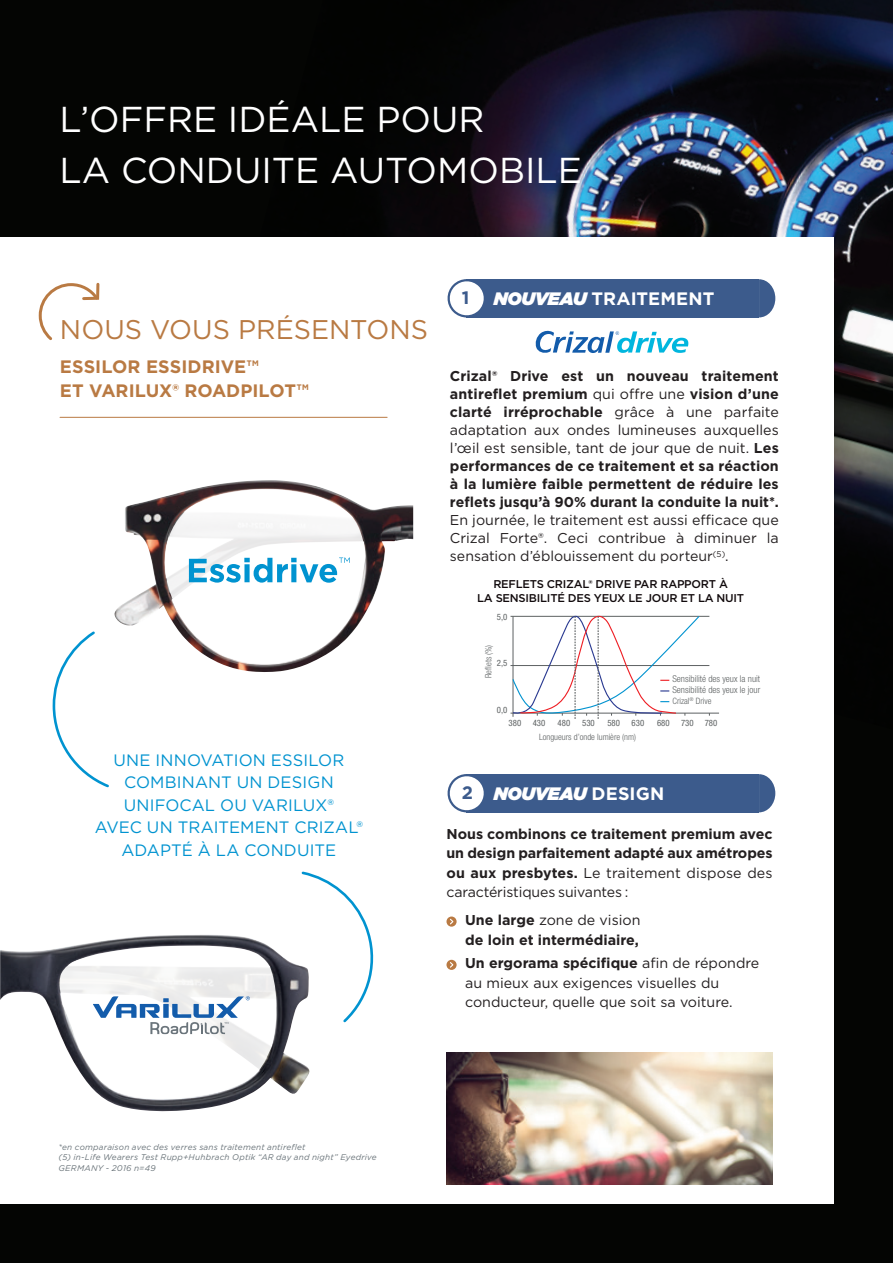
<style>
.page{position:relative;width:893px;height:1263px;background:#040503}
.page>*{position:absolute;margin:0;border:0;box-sizing:border-box;transform-origin:0 0}
.t1{font:36px/51px "Gotham";color:#fff}
.t2{font:27px "Gotham";color:#b97a43}
.t3{font:700 18px/24px "Gotham";color:#b97a43}
.t4{font:700 18px "Gotham";letter-spacing:-.005em;color:#fff}
.t5{font:italic 18px "Gotham Ultra";letter-spacing:-.015em;color:#fff}
.t6{font:700 18px "Gotham";color:#3c5b8c}
.t7{font:16.5px/22.5px "Gotham";letter-spacing:.005em;color:#0093d0;text-align:center}
.t8{font:700 14.25px/18px "Gotham";color:#231f20;text-align:justify}
.t9{font:14.25px/19.5px "Gotham";color:#231f20}
.t10{font:500 11.25px/13.5px "Gotham";letter-spacing:-.02em;color:#110a0c;text-align:center}
.t11{font:300 condensed 9.45px/11.1px "Helvetica Neue LT Std";color:#5d6162}
.t12{font:300 condensed 8.7px "Helvetica Neue LT Std";color:#5d6162}
.t13{font:condensed 8.7px "Helvetica Neue LT Std";color:#5d6162}
.t14{font:italic 8.25px/10.5px "Gotham";letter-spacing:.025em;color:#697379}
.s1{font-family:"Gotham Ultra";font-weight:400;font-style:italic}
.s2{font-weight:400}
.s3{font-family:"Gotham";font-weight:700;font-style:normal}
.s4{font-weight:700}
</style>
<div class="page">
<img style="left:469px;top:0;width:424px;height:729px">
<div style="left:0;top:237px;width:833px;height:966px;background:#fff"></div>
<svg style="left:38px;top:282px;width:62px;height:59px"></svg>
<hr style="left:60px;top:417px;width:327px;height:1px;background:#b97a43">
<div style="left:467px;top:279px;width:292px;height:38px;background:#3c5b8c"></div>
<svg style="left:759px;top:279px;width:16px;height:38px"></svg>
<svg style="left:447px;top:279px;width:43px;height:39px"></svg>
<div style="left:467px;top:774px;width:292px;height:38px;background:#3c5b8c"></div>
<svg style="left:759px;top:774px;width:16px;height:38px"></svg>
<svg style="left:447px;top:774px;width:43px;height:39px"></svg>
<img style="left:0;top:935px;width:310px;height:177px">
<img style="left:114px;top:480px;width:299px;height:192px">
<svg style="left:163px;top:500px;width:201px;height:142px"></svg>
<svg style="left:300px;top:871px;width:74px;height:154px"></svg>
<svg style="left:52px;top:631px;width:57px;height:157px"></svg>
<img style="left:446px;top:1052px;width:326px;height:132px">
<svg style="left:58px;top:948px;width:218px;height:128px"></svg>
<svg style="left:446px;top:916px;width:11px;height:11px"></svg>
<svg style="left:449px;top:918px;width:5px;height:7px"></svg>
<svg style="left:446px;top:960px;width:11px;height:10px"></svg>
<svg style="left:449px;top:961px;width:5px;height:8px"></svg>
<hr style="left:510px;top:616px;width:199px;height:1px;background:#5d6162">
<hr style="left:510px;top:665px;width:199px;height:1px;background:#5d6162">
<hr style="left:510px;top:713px;width:209px;height:1px;background:#5d6162">
<svg style="left:512px;top:615px;width:188px;height:104px"></svg>
<svg style="left:535px;top:330px;width:153px;height:23px"></svg>
<h1 class="t1" style="left:60px;top:93px;width:524px">L’OFFRE IDÉALE POUR<br>LA CONDUITE AUTOMOBILE</h1>
<h2 class="t2" style="left:60px;top:312px;width:370px">NOUS VOUS PRÉSENTONS</h2>
<p class="t3" style="left:60px;top:355px;width:251px">ESSILOR ESSIDRIVE™<br>ET VARILUX® ROADPILOT™</p>
<p class="t7" style="left:95px;top:748px;width:270px">UNE INNOVATION ESSILOR<br>COMBINANT UN DESIGN<br>UNIFOCAL OU VARILUX®<br>AVEC UN TRAITEMENT CRIZAL®<br>ADAPTÉ À LA CONDUITE</p>
<p class="t6" style="left:462px;top:285px;width:9px">1</p>
<p class="t4" style="left:494px;top:286px;width:222px"><span class="s1">NOUVEAU</span> TRAITEMENT</p>
<p class="t8" style="left:450px;top:367px;width:330px">Crizal® Drive est un nouveau traitement antireflet premium <span class="s2">qui offre une</span> vision d’une clarté irréprochable <span class="s2">grâce à une parfaite adaptation aux ondes lumineuses auxquelles l’œil est sensible, tant de jour que de nuit.</span> Les performances de ce traitement et sa réaction à la lumière faible permettent de réduire les reflets jusqu’à 90% durant la conduite la nuit*.</p>
<p class="t9" style="left:450px;top:511px;width:330px;line-height:18px;text-align:justify">En journée, le traitement est aussi efficace que Crizal Forte®. Ceci contribue à diminuer la sensation d’éblouissement du porteur<sup>(5)</sup>.</p>
<p class="t10" style="left:477px;top:577px;width:269px">REFLETS CRIZAL® DRIVE PAR RAPPORT À<br>LA SENSIBILITÉ DES YEUX LE JOUR ET LA NUIT</p>
<p class="t13" style="left:497px;top:611px;width:12px">5,0</p>
<p class="t13" style="left:497px;top:658px;width:12px">2,5</p>
<p class="t12" style="left:483px;top:678px;width:35px;rotate:-90deg">Reflets (%)</p>
<p class="t13" style="left:497px;top:705px;width:12px">0,0</p>
<p class="t11" style="left:672px;top:673px;width:89px">Sensibilité des yeux la nuit<br>Sensibilité des yeux le jour</p>
<p class="t12" style="left:672px;top:695px;width:40px">Crizal<sup>®</sup> Drive</p>
<p class="t13" style="left:509px;top:718px;width:14px">380</p>
<p class="t13" style="left:533px;top:718px;width:14px">430</p>
<p class="t13" style="left:558px;top:718px;width:14px">480</p>
<p class="t13" style="left:582px;top:718px;width:14px">530</p>
<p class="t13" style="left:607px;top:718px;width:14px">580</p>
<p class="t13" style="left:632px;top:718px;width:14px">630</p>
<p class="t13" style="left:657px;top:718px;width:14px">680</p>
<p class="t13" style="left:681px;top:718px;width:14px">730</p>
<p class="t13" style="left:705px;top:718px;width:14px">780</p>
<p class="t12" style="left:539px;top:732px;width:99px">Longueurs d’onde lumière (nm)</p>
<p class="t6" style="left:462px;top:780px;width:13px">2</p>
<p class="t5" style="left:494px;top:783px;width:172px">NOUVEAU <span class="s3">DESIGN</span></p>
<p class="t8" style="left:446px;top:824px;width:328px;line-height:19.5px">Nous combinons ce traitement premium avec un design parfaitement adapté aux amétropes ou aux presbytes. <span class="s2">Le traitement dispose des caractéristiques suivantes :</span></p>
<p class="t8" style="left:465px;top:910px;width:177px;line-height:19.5px">Une large <span class="s2">zone de vision </span>de loin et intermédiaire,</p>
<p class="t9" style="left:465px;top:953px;width:296px"><span class="s4">Un ergorama spécifique</span> afin de répondre au mieux aux exigences visuelles du conducteur, quelle que soit sa voiture.</p>
<p class="t14" style="left:59px;top:1141px;width:320px">*en comparaison avec des verres sans traitement antireflet<br>(5) in-Life Wearers Test Rupp+Huhbrach Optik “AR day and night” Eyedrive<br>GERMANY - 2016 n=49</p>
</div>
